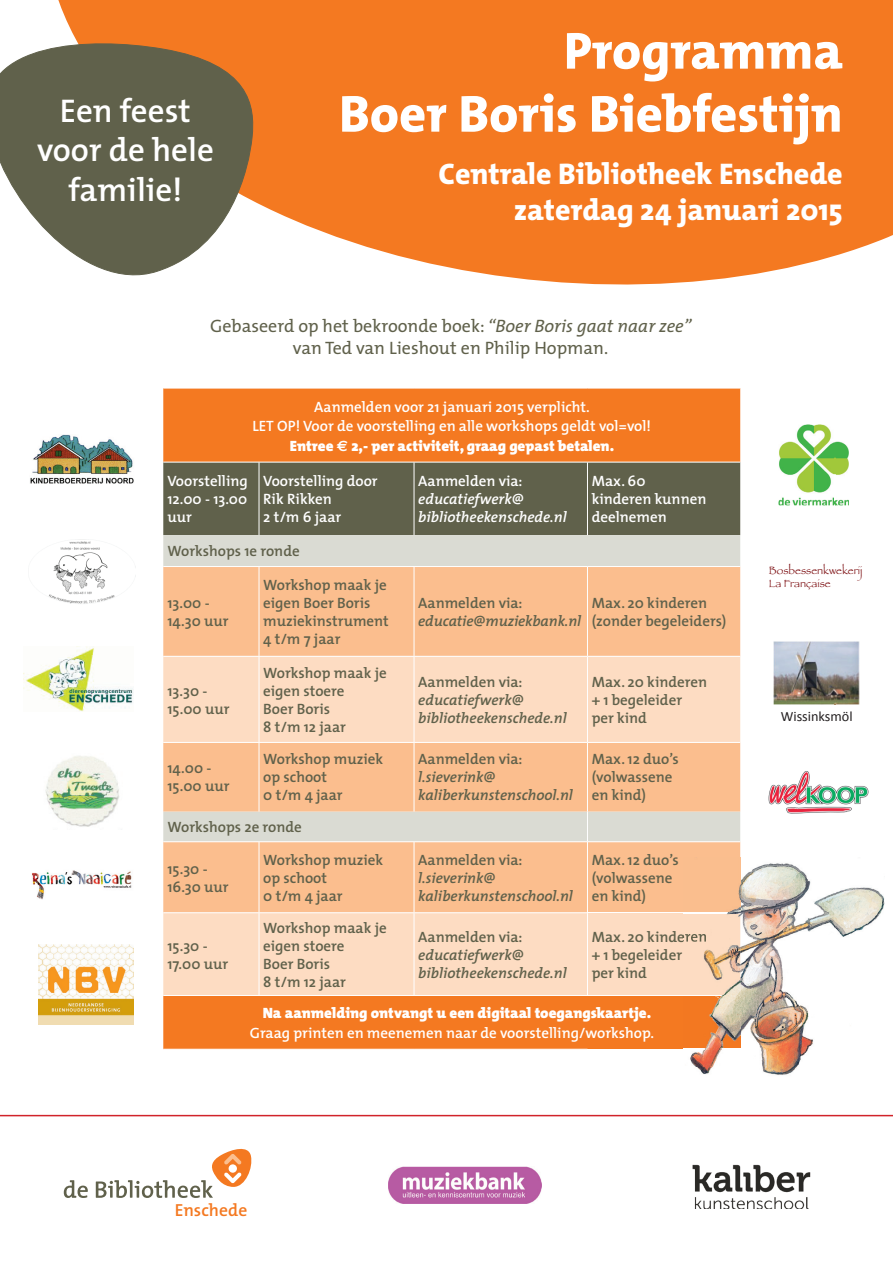
<style>
.page{position:relative;width:893px;height:1263px;background:#fff}
.page>*{position:absolute;margin:0;border:0;box-sizing:border-box;transform-origin:0 0}
.t1{font:800 52.5px/63px "The Mix";color:#fff;text-align:right}
.t2{font:600 33px/39.6px "The Mix";color:#fff;text-align:center}
.t3{font:800 30px/36px "The Mix";color:#fff;text-align:right}
.t4{font:18px/21.6px "The Mix";color:#60614b;text-align:center}
.t5{font:600 17.55px "The Mix";letter-spacing:.005em;color:#f47921}
.t6{font:600 15px/18px "The Mix";color:#60614b}
.t7{font:600 15px/18px "The Mix";color:#fff}
.t8{font:italic 600 15px/18px "The Mix";color:#60614b}
.t9{font:900 15px "The Mix";color:#fff}
.t10{font:italic 600 15px/18px "The Mix";color:#fff}
.t11{font:14.25px "Calibri";color:#231f20}
.t12{font:10.95px/13.2px "Papyrus";color:#7f1316}
.s1{font-style:italic}
.s2{font-weight:900}
.s3{font-family:"Euro Sans";font-weight:700}
</style>
<div class="page">
<div style="left:163px;top:389px;width:577px;height:660px;background:#f47921"></div>
<div style="left:163px;top:463px;width:577px;height:72px;background:#60614b"></div>
<div style="left:163px;top:535px;width:577px;height:31px;background:#dadbd3"></div>
<div style="left:163px;top:567px;width:577px;height:89px;background:#fbbe8e"></div>
<svg style="left:163px;top:657px;width:577px;height:338px;background:#f8cfae"></svg>
<hr style="left:259px;top:567px;width:1px;height:89px;background:#fff">
<hr style="left:414px;top:567px;width:1px;height:89px;background:#fff">
<hr style="left:587px;top:567px;width:1px;height:89px;background:#fff">
<hr style="left:163px;top:656px;width:96px;height:1px;background:#fff">
<hr style="left:259px;top:656px;width:155px;height:1px;background:#fff">
<hr style="left:259px;top:657px;width:1px;height:85px;background:#fff">
<hr style="left:414px;top:656px;width:173px;height:1px;background:#fff">
<hr style="left:414px;top:657px;width:1px;height:85px;background:#fff">
<hr style="left:587px;top:656px;width:153px;height:1px;background:#fff">
<hr style="left:587px;top:657px;width:1px;height:85px;background:#fff">
<hr style="left:163px;top:742px;width:96px;height:1px;background:#fff">
<hr style="left:259px;top:742px;width:155px;height:1px;background:#fff">
<hr style="left:259px;top:743px;width:1px;height:68px;background:#fff">
<hr style="left:414px;top:742px;width:173px;height:1px;background:#fff">
<hr style="left:414px;top:743px;width:1px;height:68px;background:#fff">
<hr style="left:587px;top:742px;width:153px;height:1px;background:#fff">
<hr style="left:587px;top:743px;width:1px;height:68px;background:#fff">
<hr style="left:259px;top:842px;width:1px;height:70px;background:#fff">
<hr style="left:414px;top:842px;width:1px;height:70px;background:#fff">
<hr style="left:587px;top:842px;width:1px;height:70px;background:#fff">
<hr style="left:163px;top:912px;width:96px;height:1px;background:#fff">
<hr style="left:259px;top:912px;width:155px;height:1px;background:#fff">
<hr style="left:259px;top:913px;width:1px;height:82px;background:#fff">
<hr style="left:414px;top:912px;width:173px;height:1px;background:#fff">
<hr style="left:414px;top:913px;width:1px;height:82px;background:#fff">
<hr style="left:587px;top:912px;width:153px;height:1px;background:#fff">
<hr style="left:587px;top:913px;width:1px;height:82px;background:#fff">
<hr style="left:163px;top:995px;width:96px;height:1px;background:#fff">
<hr style="left:259px;top:995px;width:155px;height:1px;background:#fff">
<hr style="left:414px;top:995px;width:173px;height:1px;background:#fff">
<hr style="left:587px;top:995px;width:153px;height:1px;background:#fff">
<hr style="left:163px;top:462px;width:96px;height:1px;background:#fff">
<hr style="left:259px;top:462px;width:1px;height:73px;background:#fff">
<hr style="left:259px;top:462px;width:155px;height:1px;background:#fff">
<hr style="left:414px;top:462px;width:1px;height:73px;background:#fff">
<hr style="left:414px;top:462px;width:173px;height:1px;background:#fff">
<hr style="left:587px;top:462px;width:1px;height:73px;background:#fff">
<hr style="left:587px;top:462px;width:153px;height:1px;background:#fff">
<hr style="left:163px;top:566px;width:96px;height:1px;background:#fff">
<hr style="left:259px;top:566px;width:155px;height:1px;background:#fff">
<hr style="left:414px;top:566px;width:173px;height:1px;background:#fff">
<hr style="left:587px;top:566px;width:153px;height:1px;background:#fff">
<hr style="left:587px;top:811px;width:1px;height:30px;background:#fff">
<hr style="left:163px;top:841px;width:96px;height:1px;background:#fff">
<hr style="left:259px;top:841px;width:155px;height:1px;background:#fff">
<hr style="left:414px;top:841px;width:173px;height:1px;background:#fff">
<hr style="left:587px;top:841px;width:153px;height:1px;background:#fff">
<svg style="left:58px;top:0;width:835px;height:285px;background:#f48332"></svg>
<svg style="left:0;top:36px;width:255px;height:249px;fill:#60614b"></svg>
<svg style="left:64px;top:1180px;width:24px;height:18px"></svg>
<svg style="left:96px;top:1148px;width:156px;height:50px"></svg>
<img style="left:692px;top:1164px;width:119px;height:45px">
<hr style="left:0;top:1115px;width:893px;height:1px;background:#d1232a">
<img style="left:740px;top:857px;width:145px;height:135px">
<img style="left:740px;top:992px;width:73px;height:83px">
<img style="left:690px;top:1050px;width:31px;height:24px">
<img style="left:683px;top:857px;width:57px;height:193px">
<img style="left:683px;top:912px;width:57px;height:1px">
<img style="left:683px;top:930px;width:23px;height:12px">
<img style="left:834px;top:857px;width:2px;height:112px">
<img style="left:23px;top:646px;width:110px;height:65px">
<img style="left:48px;top:539px;width:67px;height:65px">
<img style="left:30px;top:434px;width:104px;height:50px">
<img style="left:38px;top:944px;width:96px;height:81px">
<img style="left:388px;top:1167px;width:154px;height:36px">
<img style="left:778px;top:424px;width:71px;height:81px">
<img style="left:834px;top:456px;width:2px;height:49px">
<img style="left:773px;top:641px;width:87px;height:63px">
<img style="left:834px;top:641px;width:2px;height:63px">
<img style="left:45px;top:756px;width:74px;height:71px">
<img style="left:768px;top:771px;width:101px;height:43px">
<img style="left:32px;top:870px;width:100px;height:30px">
<h2 class="t2" style="left:37px;top:90px;width:178px">Een feest voor de hele familie!</h2>
<h1 class="t1" style="left:339px;top:18px;width:505px">Programma<br>Boer Boris Biebfestijn</h1>
<h3 class="t3" style="left:438px;top:155px;width:406px">Centrale Bibliotheek Enschede zaterdag 24 januari 2015</h3>
<p class="t4" style="left:210px;top:315px;width:483px">Gebaseerd op het bekroonde boek: <span class="s1">“Boer Boris gaat naar zee” </span>van Ted van Lieshout en Philip Hopman.</p>
<p class="t7" style="left:252px;top:396px;width:400px;line-height:19.5px;text-align:center">Aanmelden voor 21 januari 2015 verplicht.<br>LET OP! Voor de voorstelling en alle workshops geldt vol=vol!<br><span class="s2">Entree</span> <span class="s3">€</span> <span class="s2">2,- per activiteit, graag gepast betalen.</span></p>
<p class="t7" style="left:168px;top:472px;width:82px;text-align:justify">Voorstelling 12.00 - 13.00 uur</p>
<p class="t7" style="left:263px;top:472px;width:116px">Voorstelling door<br>Rik Rikken<br>2 t/m 6 jaar</p>
<p class="t7" style="left:418px;top:472px;width:106px">Aanmelden via:</p>
<p class="t10" style="left:418px;top:490px;width:150px">educatiefwerk@ bibliotheekenschede.nl</p>
<p class="t6" style="left:168px;top:542px;width:134px">Workshops 1e ronde</p>
<p class="t6" style="left:168px;top:593px;width:63px">13.00 -<br>14.30 uur</p>
<p class="t6" style="left:263px;top:575px;width:127px">Workshop maak je eigen Boer Boris muziekinstrument<br>4 t/m 7 jaar</p>
<p class="t6" style="left:418px;top:593px;width:106px">Aanmelden via:</p>
<p class="t8" style="left:418px;top:611px;width:164px">educatie@muziekbank.nl</p>
<p class="t6" style="left:168px;top:681px;width:63px">13.30 -<br>15.00 uur</p>
<p class="t6" style="left:168px;top:759px;width:63px">14.00 -<br>15.00 uur</p>
<p class="t6" style="left:263px;top:663px;width:125px">Workshop maak je eigen stoere<br>Boer Boris<br>8 t/m 12 jaar</p>
<p class="t6" style="left:418px;top:672px;width:106px">Aanmelden via:</p>
<p class="t8" style="left:418px;top:690px;width:150px">educatiefwerk@ bibliotheekenschede.nl</p>
<p class="t6" style="left:263px;top:750px;width:121px">Workshop muziek op schoot<br>0 t/m 4 jaar</p>
<p class="t6" style="left:418px;top:750px;width:106px">Aanmelden via:</p>
<p class="t8" style="left:418px;top:768px;width:156px">l.sieverink@ kaliberkunstenschool.nl</p>
<p class="t6" style="left:168px;top:817px;width:136px">Workshops 2e ronde</p>
<p class="t6" style="left:168px;top:859px;width:63px">15.30 -<br>16.30 uur</p>
<p class="t6" style="left:263px;top:850px;width:121px">Workshop muziek op schoot<br>0 t/m 4 jaar</p>
<p class="t6" style="left:418px;top:850px;width:106px">Aanmelden via:</p>
<p class="t8" style="left:418px;top:868px;width:156px">l.sieverink@ kaliberkunstenschool.nl</p>
<p class="t7" style="left:592px;top:472px;width:116px">Max. 60 kinderen kunnen deelnemen</p>
<p class="t6" style="left:592px;top:593px;width:136px">Max. 20 kinderen (zonder begeleiders)</p>
<p class="t6" style="left:592px;top:672px;width:117px">Max. 20 kinderen + 1 begeleider per kind</p>
<p class="t6" style="left:592px;top:750px;width:88px">Max. 12 duo’s (volwassene en kind)</p>
<p class="t6" style="left:592px;top:850px;width:88px">Max. 12 duo’s (volwassene en kind)</p>
<p class="t6" style="left:168px;top:936px;width:62px">15.30 -<br>17.00 uur</p>
<p class="t6" style="left:263px;top:918px;width:125px">Workshop maak je eigen stoere<br>Boer Boris<br>8 t/m 12 jaar</p>
<p class="t6" style="left:418px;top:927px;width:106px">Aanmelden via:</p>
<p class="t6" style="left:592px;top:927px;width:117px">Max. 20 kinderen + 1 begeleider per kind</p>
<p class="t9" style="left:263px;top:1000px;width:390px">Na aanmelding ontvangt u een digitaal toegangskaartje.</p>
<p class="t7" style="left:250px;top:1023px;width:406px">Graag printen en meenemen naar de voorstelling/workshop.</p>
<p class="t8" style="left:418px;top:945px;width:150px">educatiefwerk@ bibliotheekenschede.nl</p>
<p class="t12" style="left:769px;top:563px;width:95px">Bosbessenkwekerij<br>La Française</p>
<p class="t11" style="left:781px;top:707px;width:73px">Wissinksmöl</p>
<p class="t5" style="left:175px;top:1195px;width:74px">Enschede</p>
</div>
